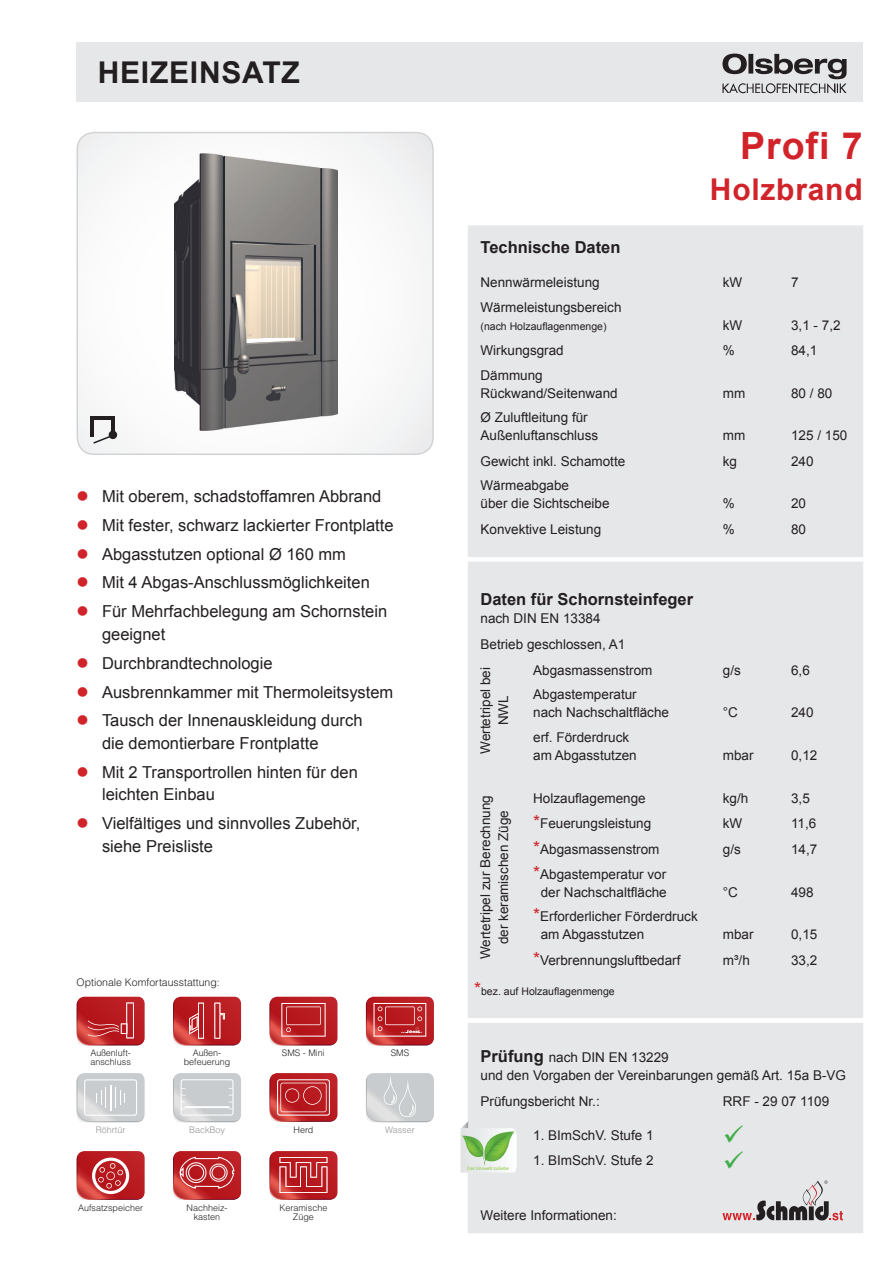
<style>
.page{position:relative;width:893px;height:1263px;background:#fff}
.page>*{position:absolute;margin:0;border:0;box-sizing:border-box;transform-origin:0 0}
.t1{font:700 37.5px "Arial";letter-spacing:.025em;color:#d1232a}
.t2{font:700 30px "Arial";letter-spacing:.025em;color:#231f20}
.t3{font:700 30px "Arial";letter-spacing:.025em;color:#d1232a}
.t4{font:16.5px/22.5px "Arial";color:#231f20}
.t5{font:700 16.5px "Arial";color:#231f20}
.t6{font:13.5px/18px "Arial";color:#231f20}
.t7{font:10.5px "Arial";color:#231f20}
.t8{font:300 10.5px "Helvetica LT Std";color:#231f20}
.t9{font:300 9px/9px "Helvetica LT Std";color:#231f20;text-align:center}
.t10{font:300 9px "Helvetica LT Std";color:#939598}
.t11{font:5.1px "Myriad Pro";color:#8bc63e}
.s1{color:#d1232a}
.s2{font-size:18px;color:#d1232a}
.s3{font-weight:700;font-size:16.5px}
</style>
<div class="page">
<div style="left:77px;top:42px;width:786px;height:60px;background:#e6e7e9"></div>
<div style="left:468px;top:225px;width:395px;height:1008px;background:#e6e7e9"></div>
<svg style="left:468px;top:1018px;width:395px;height:4px"></svg>
<svg style="left:77px;top:132px;width:357px;height:323px"></svg>
<svg style="left:722px;top:54px;width:125px;height:40px"></svg>
<svg style="left:460px;top:1121px;width:57px;height:51px"></svg>
<div style="left:109px;top:431px;width:8px;height:8px;background:#231f20;border-radius:50%"></div>
<svg style="left:93px;top:434px;width:21px;height:10px"></svg>
<hr style="left:91px;top:416px;width:24px;height:3px;background:#231f20">
<hr style="left:111px;top:416px;width:4px;height:21px;background:#231f20">
<hr style="left:91px;top:416px;width:3px;height:21px;background:#231f20">
<svg style="left:722px;top:1180px;width:121px;height:41px;background:#c2bbbd"></svg>
<img style="left:174px;top:154px;width:163px;height:276px">
<svg style="left:173px;top:1073px;width:68px;height:49px;background:#d0d3d4"></svg>
<svg style="left:76px;top:1073px;width:69px;height:49px;background:#d2d4d6"></svg>
<svg style="left:269px;top:997px;width:68px;height:48px;background:#c13639"></svg>
<svg style="left:76px;top:997px;width:69px;height:48px;background:#c13337"></svg>
<svg style="left:173px;top:997px;width:68px;height:48px;background:#c2363a"></svg>
<svg style="left:365px;top:997px;width:69px;height:48px;background:#c33c40"></svg>
<svg style="left:76px;top:1151px;width:69px;height:49px;background:#c64548"></svg>
<svg style="left:269px;top:1151px;width:68px;height:49px;background:#c44245"></svg>
<svg style="left:269px;top:1073px;width:68px;height:49px;background:#c33e42"></svg>
<svg style="left:173px;top:1151px;width:68px;height:49px;background:#c44043"></svg>
<svg style="left:366px;top:1073px;width:68px;height:49px;background:#ced1d2"></svg>
<svg style="left:725px;top:1125px;width:18px;height:18px"></svg>
<svg style="left:725px;top:1151px;width:18px;height:17px"></svg>
<h2 class="t2" style="left:98px;top:52px;width:203px">HEIZEINSATZ</h2>
<p class="t4" style="left:77px;top:485px;width:306px"><span class="s1">●</span> Mit oberem, schadstoffamren Abbrand</p>
<p class="t4" style="left:77px;top:514px;width:319px"><span class="s1">●</span> Mit fester, schwarz lackierter Frontplatte</p>
<p class="t4" style="left:77px;top:543px;width:271px"><span class="s1">●</span> Abgasstutzen optional Ø 160 mm</p>
<p class="t4" style="left:77px;top:571px;width:295px"><span class="s1">●</span> Mit 4 Abgas-Anschlussmöglichkeiten</p>
<p class="t4" style="left:102px;top:600px;width:287px;text-indent:-26px"><span class="s1">●</span> Für Mehrfachbelegung am Schornstein geeignet</p>
<p class="t4" style="left:77px;top:652px;width:198px"><span class="s1">●</span> Durchbrandtechnologie</p>
<p class="t4" style="left:77px;top:681px;width:318px"><span class="s1">●</span> Ausbrennkammer mit Thermoleitsystem</p>
<p class="t4" style="left:102px;top:709px;width:262px;text-indent:-26px"><span class="s1">●</span> Tausch der Innenauskleidung durch die demontierbare Frontplatte</p>
<p class="t4" style="left:102px;top:761px;width:257px;text-indent:-26px"><span class="s1">●</span> Mit 2 Transportrollen hinten für den leichten Einbau</p>
<p class="t4" style="left:102px;top:812px;width:260px;text-indent:-26px"><span class="s1">●</span> Vielfältiges und sinnvolles Zubehör, siehe Preisliste</p>
<p class="t8" style="left:77px;top:976px;width:145px">Optionale Komfortausstattung:</p>
<p class="t9" style="left:90px;top:1048px;width:42px">Außenluft-</p>
<p class="t9" style="left:282px;top:1048px;width:44px">SMS - Mini</p>
<p class="t9" style="left:90px;top:1057px;width:42px">anschluss</p>
<p class="t9" style="left:184px;top:1048px;width:48px">Außen&shy;befeuerung</p>
<p class="t9" style="left:391px;top:1048px;width:20px">SMS</p>
<p class="t10" style="left:96px;top:1124px;width:31px">Röhrtür</p>
<p class="t10" style="left:189px;top:1124px;width:38px">BackBoy</p>
<p class="t9" style="left:294px;top:1125px;width:21px">Herd</p>
<p class="t9" style="left:78px;top:1203px;width:67px">Aufsatzspeicher</p>
<p class="t9" style="left:279px;top:1203px;width:50px">Keramische<br>Züge</p>
<p class="t9" style="left:187px;top:1203px;width:43px">Nachheiz&shy;kasten</p>
<p class="t10" style="left:385px;top:1124px;width:31px">Wasser</p>
<h1 class="t1" style="left:740px;top:121px;width:124px">Profi 7</h1>
<h2 class="t3" style="left:710px;top:170px;width:154px">Holzbrand</h2>
<p class="t5" style="left:480px;top:236px;width:141px">Technische Daten</p>
<p class="t6" style="left:480px;top:273px;width:121px">Nennwärmeleistung</p>
<p class="t6" style="left:723px;top:273px;width:21px">kW</p>
<p class="t6" style="left:480px;top:298px;width:143px">Wärmeleistungsbereich</p>
<p class="t7" style="left:480px;top:319px;width:128px">(nach Holzauflagenmenge)</p>
<p class="t6" style="left:723px;top:316px;width:21px">kW</p>
<p class="t6" style="left:480px;top:341px;width:85px">Wirkungsgrad</p>
<p class="t6" style="left:723px;top:341px;width:14px">%</p>
<p class="t6" style="left:480px;top:366px;width:139px">Dämmung<br>Rückwand/Seitenwand</p>
<p class="t6" style="left:723px;top:384px;width:24px">mm</p>
<p class="t6" style="left:480px;top:408px;width:119px">Ø Zuluftleitung für<br>Außenluftanschluss</p>
<p class="t6" style="left:723px;top:426px;width:24px">mm</p>
<p class="t6" style="left:480px;top:452px;width:146px">Gewicht inkl. Schamotte</p>
<p class="t6" style="left:723px;top:452px;width:16px">kg</p>
<p class="t6" style="left:480px;top:477px;width:131px">Wärmeabgabe<br>über die Sichtscheibe</p>
<p class="t6" style="left:723px;top:494px;width:14px">%</p>
<p class="t6" style="left:480px;top:520px;width:122px">Konvektive Leistung</p>
<p class="t6" style="left:723px;top:520px;width:14px">%</p>
<p class="t5" style="left:480px;top:588px;width:214px">Daten für Schornsteinfeger</p>
<p class="t6" style="left:480px;top:606px;width:146px;line-height:25.5px">nach DIN EN 13384<br>Betrieb geschlossen, A1</p>
<p class="t6" style="left:477px;top:754px;width:88px;text-align:center;rotate:-90deg">Wertetripel bei<br>NWL</p>
<p class="t6" style="left:533px;top:661px;width:121px">Abgasmassenstrom</p>
<p class="t6" style="left:723px;top:661px;width:20px">g/s</p>
<p class="t6" style="left:533px;top:685px;width:137px">Abgastemperatur nach Nachschaltfläche</p>
<p class="t6" style="left:723px;top:703px;width:17px">°C</p>
<p class="t6" style="left:533px;top:728px;width:105px">erf. Förderdruck am Abgasstutzen</p>
<p class="t6" style="left:723px;top:746px;width:32px">mbar</p>
<p class="t6" style="left:477px;top:959px;width:166px;text-align:center;rotate:-90deg">Wertetripel zur Berechnung der keramischen Züge</p>
<p class="t6" style="left:533px;top:789px;width:114px">Holzauflagemenge</p>
<p class="t6" style="left:723px;top:789px;width:27px">kg/h</p>
<p class="t6" style="left:533px;top:815px;width:120px"><span class="s2">*</span>Feuerungsleistung</p>
<p class="t6" style="left:723px;top:815px;width:21px">kW</p>
<p class="t6" style="left:533px;top:840px;width:128px"><span class="s2">*</span>Abgasmassenstrom</p>
<p class="t6" style="left:723px;top:840px;width:20px">g/s</p>
<p class="t6" style="left:533px;top:865px;width:135px;text-align:center"><span class="s2">*</span>Abgastemperatur vor der Nachschaltfläche</p>
<p class="t6" style="left:723px;top:883px;width:17px">°C</p>
<p class="t6" style="left:541px;top:907px;width:159px;text-indent:-8px"><span class="s2">*</span>Erforderlicher Förderdruck am Abgasstutzen</p>
<p class="t6" style="left:723px;top:925px;width:32px">mbar</p>
<p class="t6" style="left:533px;top:951px;width:149px"><span class="s2">*</span>Verbrennungsluftbedarf</p>
<p class="t6" style="left:723px;top:951px;width:28px">m³/h</p>
<p class="t7" style="left:474px;top:984px;width:142px"><span class="s2">*</span>bez. auf Holzauflagenmenge</p>
<p class="t6" style="left:791px;top:273px;width:9px">7</p>
<p class="t6" style="left:791px;top:312px;width:51px;line-height:25.5px">3,1 - 7,2<br>84,1</p>
<p class="t6" style="left:791px;top:384px;width:43px">80 / 80</p>
<p class="t6" style="left:791px;top:423px;width:58px;line-height:25.5px">125 / 150<br>240</p>
<p class="t6" style="left:791px;top:491px;width:17px;line-height:25.5px">20<br>80</p>
<p class="t6" style="left:791px;top:661px;width:20px">6,6</p>
<p class="t6" style="left:791px;top:704px;width:24px">240</p>
<p class="t6" style="left:791px;top:746px;width:28px">0,12</p>
<p class="t6" style="left:791px;top:785px;width:28px;line-height:25.8px">3,5<br>11,6<br>14,7</p>
<p class="t6" style="left:791px;top:883px;width:24px">498</p>
<p class="t6" style="left:791px;top:922px;width:28px;line-height:25.7px">0,15<br>33,2</p>
<p class="t6" style="left:480px;top:1048px;width:367px"><span class="s3">Prüfung</span> nach DIN EN 13229<br>und den Vorgaben der Vereinbarungen gemäß Art. 15a B-VG</p>
<p class="t6" style="left:480px;top:1092px;width:121px">Prüfungsbericht Nr.:</p>
<p class="t6" style="left:533px;top:1126px;width:122px">1. BImSchV. Stufe 1</p>
<p class="t6" style="left:533px;top:1152px;width:122px">1. BImSchV. Stufe 2</p>
<p class="t6" style="left:723px;top:1092px;width:108px">RRF - 29 07 1109</p>
<p class="t11" style="left:467px;top:1165px;width:43px">Der Umwelt zuliebe</p>
<p class="t6" style="left:480px;top:1207px;width:138px">Weitere Informationen:</p>
</div>
